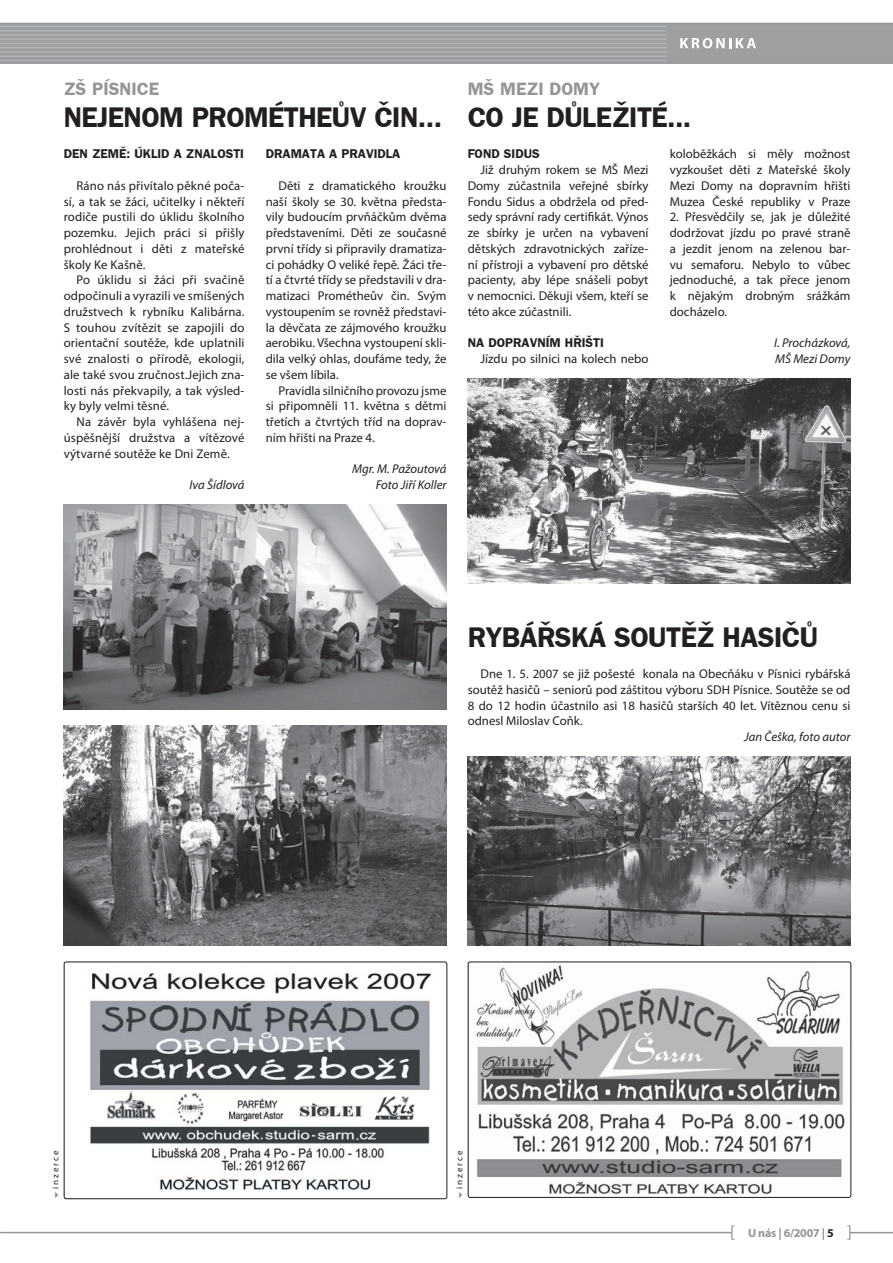
<style>
.page{position:relative;width:893px;height:1263px;background:#fff}
.page>*{position:absolute;margin:0;border:0;box-sizing:border-box;transform-origin:0 0}
.t1{font:700 28.5px "Frankfurt Gothic";letter-spacing:-.02em;color:#231f20}
.t2{font:700 18px "Frankfurt Gothic";color:#939598}
.t3{font:12.75px/15.8px "Myriad Pro";color:#231f20;text-align:justify}
.t4{font:italic 12.75px/15.8px "Myriad Pro";color:#231f20;text-align:right}
.t5{font:700 12.75px "Frankfurt Gothic";color:#231f20}
.t6{font:700 12px "Myriad Pro";letter-spacing:-.02em;color:#939598}
.t7{font:9px "Myriad Pro";letter-spacing:.215em;color:#231f20}
.s1{color:#231f20}
</style>
<div class="page">
<hr style="left:850px;top:1232px;width:43px;height:1px;background:#939598">
<hr style="left:1px;top:1232px;width:730px;height:1px;background:#939598">
<svg style="left:847px;top:1225px;width:3px;height:15px"></svg>
<svg style="left:731px;top:1225px;width:3px;height:15px"></svg>
<svg style="left:0;top:23px;width:893px;height:41px;background:#a2a4a6"></svg>
<img style="left:468px;top:757px;width:382px;height:189px">
<img style="left:64px;top:505px;width:382px;height:205px">
<img style="left:64px;top:725px;width:382px;height:221px">
<img style="left:468px;top:379px;width:382px;height:205px">
<img style="left:64px;top:962px;width:383px;height:237px;border-radius:2px">
<div style="left:64px;top:962px;width:383px;height:237px;border:1px solid #231f20;border-radius:2px"></div>
<img style="left:468px;top:962px;width:383px;height:235px;border-radius:2px">
<div style="left:468px;top:962px;width:383px;height:236px;border:1px solid #231f20;border-radius:2px"></div>
<h2 class="t2" style="left:64px;top:79px;width:97px">ZŠ PÍSNICE</h2>
<h1 class="t1" style="left:64px;top:101px;width:380px">NEJENOM PROMÉTHEŮV ČIN...</h1>
<p class="t5" style="left:64px;top:147px;width:182px">DEN ZEMĚ: ÚKLID A ZNALOSTI</p>
<p class="t3" style="left:64px;top:179px;width:182px;text-indent:13px">Ráno nás přivítalo pěkné poča&shy;sí, a tak se žáci, učitelky i někteří rodiče pustili do úklidu školního pozemku. Jejich práci si přišly prohlédnout i děti z mateřské školy Ke Kašně.</p>
<p class="t3" style="left:64px;top:274px;width:182px;text-indent:13px">Po úklidu si žáci při svačině odpočinuli a vyrazili ve smíšených družstvech k rybníku Kalibárna.<br>S touhou zvítězit se zapojili do orientační soutěže, kde uplatnili své znalosti o přírodě, ekologii, ale také svou zručnost.Jejich zna&shy;losti nás překvapily, a tak výsled&shy;ky byly velmi těsné.</p>
<p class="t3" style="left:64px;top:415px;width:182px;text-indent:13px">Na závěr byla vyhlášena nej&shy;úspěšnější družstva a vítězové výtvarné soutěže ke Dni Země.</p>
<p class="t4" style="left:190px;top:478px;width:56px">Iva Šídlová</p>
<p class="t5" style="left:266px;top:147px;width:136px">DRAMATA A PRAVIDLA</p>
<p class="t3" style="left:266px;top:179px;width:182px;text-indent:13px">Děti z dramatického kroužku naší školy se 30. května předsta&shy;vily budoucím prvňáčkům dvěma představeními. Děti ze současné první třídy si připravily dramatiza&shy;ci pohádky O veliké řepě. Žáci tře&shy;tí a čtvrté třídy se představili v dra&shy;matizaci Prométheův čin. Svým vystoupením se rovněž představi&shy;la děvčata ze zájmového kroužku aerobiku. Všechna vystoupení skli&shy;dila velký ohlas, doufáme tedy, že se všem líbila.</p>
<p class="t3" style="left:266px;top:384px;width:182px;text-indent:13px">Pravidla silničního provozu jsme si připomněli 11. května s dětmi třetích a čtvrtých tříd na doprav&shy;ním hřišti na Praze 4.</p>
<p class="t4" style="left:352px;top:463px;width:96px">Mgr. M. Pažoutová<br>Foto Jiří Koller</p>
<h2 class="t2" style="left:468px;top:79px;width:134px">MŠ MEZI DOMY</h2>
<h1 class="t1" style="left:468px;top:101px;width:225px">CO JE DŮLEŽITÉ...</h1>
<p class="t5" style="left:468px;top:147px;width:74px">FOND SIDUS</p>
<p class="t3" style="left:468px;top:163px;width:182px;text-indent:13px">Již druhým rokem se MŠ Mezi Domy zúčastnila veřejné sbírky Fondu Sidus a obdržela od před&shy;sedy správní rady certifikát. Výnos ze sbírky je určen na vybavení dětských zdravotnických zaříze&shy;ní přístroji a vybavení pro dětské pacienty, aby lépe snášeli pobyt v nemocnici. Děkuji všem, kteří se této akce zúčastnili.</p>
<p class="t5" style="left:468px;top:336px;width:138px">NA DOPRAVNÍM HŘIŠTI</p>
<p class="t3" style="left:480px;top:352px;width:169px">Jízdu po silnici na kolech nebo</p>
<p class="t3" style="left:670px;top:148px;width:182px">koloběžkách si měly možnost vyzkoušet děti z Mateřské školy Mezi Domy na dopravním hřišti Muzea České republiky v Praze</p>
<p class="t3" style="left:670px;top:211px;width:182px">2. Přesvědčily se, jak je důležité dodržovat jízdu po pravé straně a jezdit jenom na zelenou bar&shy;vu semaforu. Nebylo to vůbec jednoduché, a tak přece jenom k nějakým drobným srážkám docházelo.</p>
<p class="t4" style="left:774px;top:337px;width:78px;text-align:left">I. Procházková,<br>MŠ Mezi Domy</p>
<h1 class="t1" style="left:468px;top:621px;width:352px">RYBÁŘSKÁ SOUTĚŽ HASIČŮ</h1>
<p class="t3" style="left:468px;top:667px;width:384px;text-indent:13px">Dne 1. 5. 2007 se již pošesté konala na Obecňáku v Písnici rybářská soutěž hasičů – seniorů pod záštitou výboru SDH Písnice. Soutěže se od 8 do 12 hodin účastnilo asi 18 hasičů starších 40 let. Vítěznou cenu si odnesl Miloslav Coňk.</p>
<p class="t4" style="left:744px;top:730px;width:108px">Jan Češka, foto autor</p>
<p class="t7" style="left:52px;top:1189px;width:40px;rotate:-90deg">inzerce</p>
<p class="t7" style="left:456px;top:1189px;width:40px;rotate:-90deg">inzerce</p>
<p class="t6" style="left:748px;top:1229px;width:87px">U nás | 6/2007 | <span class="s1">5</span></p>
</div>
